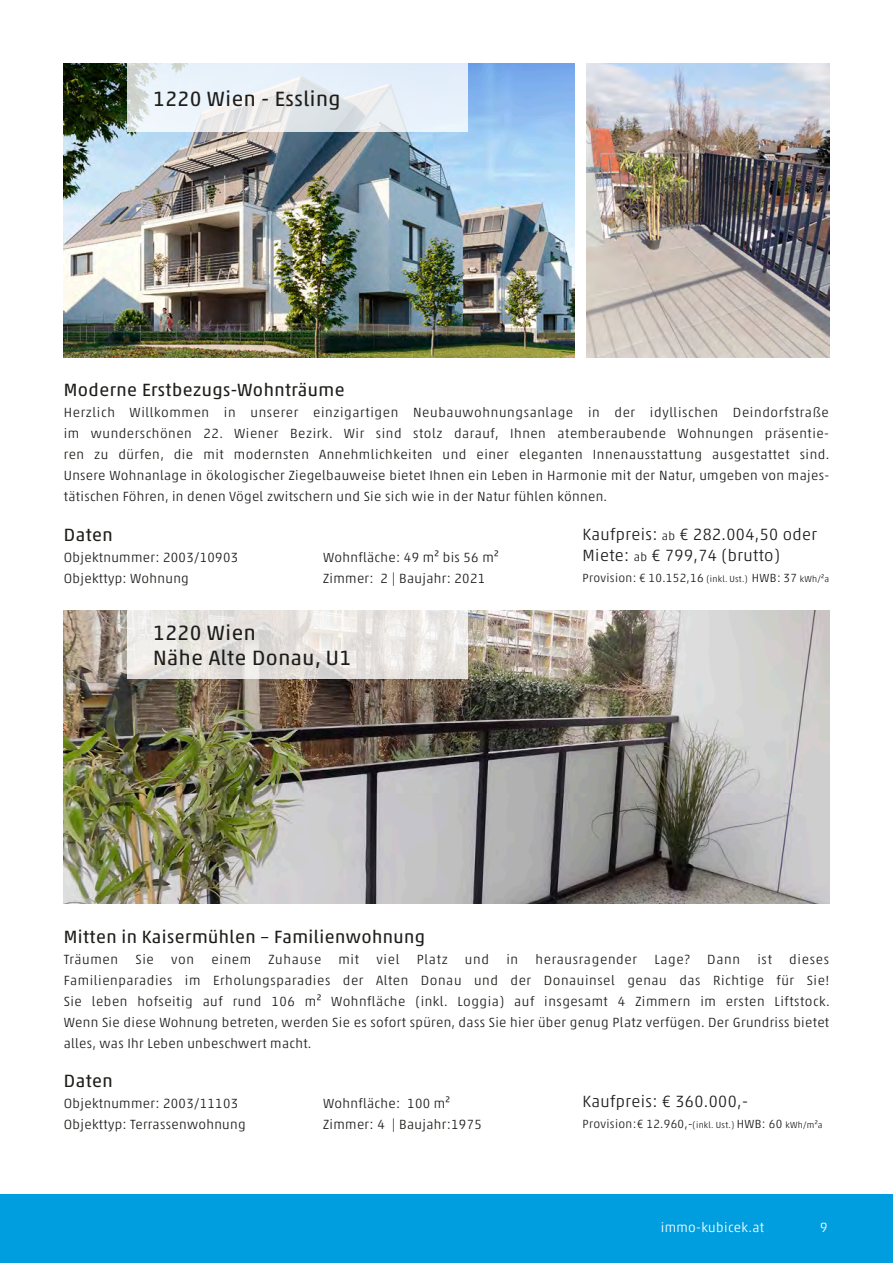
<style>
.page{position:relative;width:893px;height:1263px;background:#fff}
.page>*{position:absolute;margin:0;border:0;box-sizing:border-box;transform-origin:0 0}
.t1{font:21px/25.2px "Akko Pro";letter-spacing:.025em;color:#1d1d1b}
.t2{font:18px "Akko Pro";letter-spacing:.025em;color:#1d1d1b}
.t3{font:300 16.5px/21px "Akko Pro";letter-spacing:.025em;color:#1d1d1b}
.t4{font:300 13.5px/21px "Akko Pro";letter-spacing:.025em;color:#1d1d1b}
.t5{font:300 13.5px "Akko Pro";letter-spacing:.05em;color:#1d1d1b}
.t6{font:300 13.5px "Akko Pro";letter-spacing:.025em;color:#fff}
.t7{font:300 12px "Akko Pro";letter-spacing:.025em;color:#1d1d1b}
.s1{font-size:12px}
.s2{font-size:9px}
</style>
<div class="page">
<div style="left:0;top:1195px;width:893px;height:68px;background:#009edf"></div>
<img style="left:64px;top:64px;width:510px;height:293px">
<svg style="left:128px;top:64px;width:340px;height:68px;background:#e5ecf2"></svg>
<img style="left:64px;top:610px;width:765px;height:294px">
<svg style="left:128px;top:610px;width:340px;height:68px;background:#e7e4e1"></svg>
<img style="left:587px;top:64px;width:242px;height:293px">
<h1 class="t1" style="left:153px;top:86px;width:189px">1220 Wien - Essling</h1>
<h2 class="t2" style="left:64px;top:379px;width:282px">Moderne Erstbezugs-Wohnträume</h2>
<p class="t4" style="left:64px;top:402px;width:767px;text-align:justify">Herzlich Willkommen in unserer einzigartigen Neubauwohnungsanlage in der idyllischen Deindorfstraße im wunderschönen 22. Wiener Bezirk. Wir sind stolz darauf, Ihnen atemberaubende Wohnungen präsentie&shy;ren zu dürfen, die mit modernsten Annehmlichkeiten und einer eleganten Innenausstattung ausgestattet sind.<br>Unsere Wohnanlage in ökologischer Ziegelbauweise bietet Ihnen ein Leben in Harmonie mit der Natur, umgeben von majes&shy;tätischen Föhren, in denen Vögel zwitschern und Sie sich wie in der Natur fühlen können.</p>
<h2 class="t2" style="left:64px;top:524px;width:50px">Daten</h2>
<p class="t4" style="left:64px;top:546px;width:176px">Objektnummer: 2003/10903<br>Objekttyp: Wohnung</p>
<p class="t4" style="left:323px;top:546px;width:177px">Wohnfläche: 49 m² bis 56 m²<br>Zimmer: 2 | Baujahr: 2021</p>
<h1 class="t1" style="left:153px;top:619px;width:200px">1220 Wien<br>Nähe Alte Donau, U1</h1>
<p class="t3" style="left:583px;top:523px;width:236px">Kaufpreis: <span class="s1">ab</span> € 282.004,50 oder<br>Miete: <span class="s1">ab</span> € 799,74 (brutto)</p>
<p class="t7" style="left:583px;top:570px;width:248px">Provision: € 10.152,16 <span class="s2">(inkl. Ust.)</span> HWB: 37 <span class="s2">kWh/²a</span></p>
<h2 class="t2" style="left:64px;top:925px;width:363px">Mitten in Kaisermühlen – Familienwohnung</h2>
<p class="t5" style="left:64px;top:951px;width:56px">Träumen</p>
<p class="t4" style="left:135px;top:948px;width:20px">Sie</p>
<p class="t4" style="left:171px;top:948px;width:25px">von</p>
<p class="t4" style="left:211px;top:948px;width:41px">einem</p>
<p class="t5" style="left:269px;top:951px;width:54px">Zuhause</p>
<p class="t4" style="left:339px;top:948px;width:22px">mit</p>
<p class="t4" style="left:376px;top:948px;width:25px">viel</p>
<p class="t4" style="left:417px;top:948px;width:33px">Platz</p>
<p class="t4" style="left:465px;top:948px;width:26px">und</p>
<p class="t4" style="left:506px;top:948px;width:13px">in</p>
<p class="t5" style="left:535px;top:951px;width:103px">herausragender</p>
<p class="t4" style="left:654px;top:948px;width:37px">Lage?</p>
<p class="t4" style="left:707px;top:948px;width:34px">Dann</p>
<p class="t4" style="left:757px;top:948px;width:16px">ist</p>
<p class="t4" style="left:64px;top:948px;width:768px;text-align:justify;text-indent:725px">dieses Familienparadies im Erholungsparadies der Alten Donau und der Donauinsel genau das Richtige für Sie!<br>Sie leben hofseitig auf rund 106 m² Wohnfläche (inkl. Loggia) auf insgesamt 4 Zimmern im ersten Liftstock.<br>Wenn Sie diese Wohnung betreten, werden Sie es sofort spüren, dass Sie hier über genug Platz verfügen. Der Grundriss bietet alles, was Ihr Leben unbeschwert macht.</p>
<h2 class="t2" style="left:64px;top:1070px;width:50px">Daten</h2>
<p class="t4" style="left:64px;top:1093px;width:183px">Objektnummer: 2003/11103<br>Objekttyp: Terrassenwohnung</p>
<p class="t4" style="left:323px;top:1093px;width:160px">Wohnfläche: 100 m²<br>Zimmer: 4 | Baujahr:1975</p>
<p class="t3" style="left:583px;top:1091px;width:167px">Kaufpreis: € 360.000,-</p>
<p class="t7" style="left:583px;top:1117px;width:242px">Provision:€ 12.960,-<span class="s2">(inkl. Ust.)</span> HWB: 60 <span class="s2">kWh/m²a</span></p>
<p class="t6" style="left:661px;top:1219px;width:105px">immo-kubicek.at</p>
<p class="t6" style="left:820px;top:1219px;width:9px">9</p>
</div>
